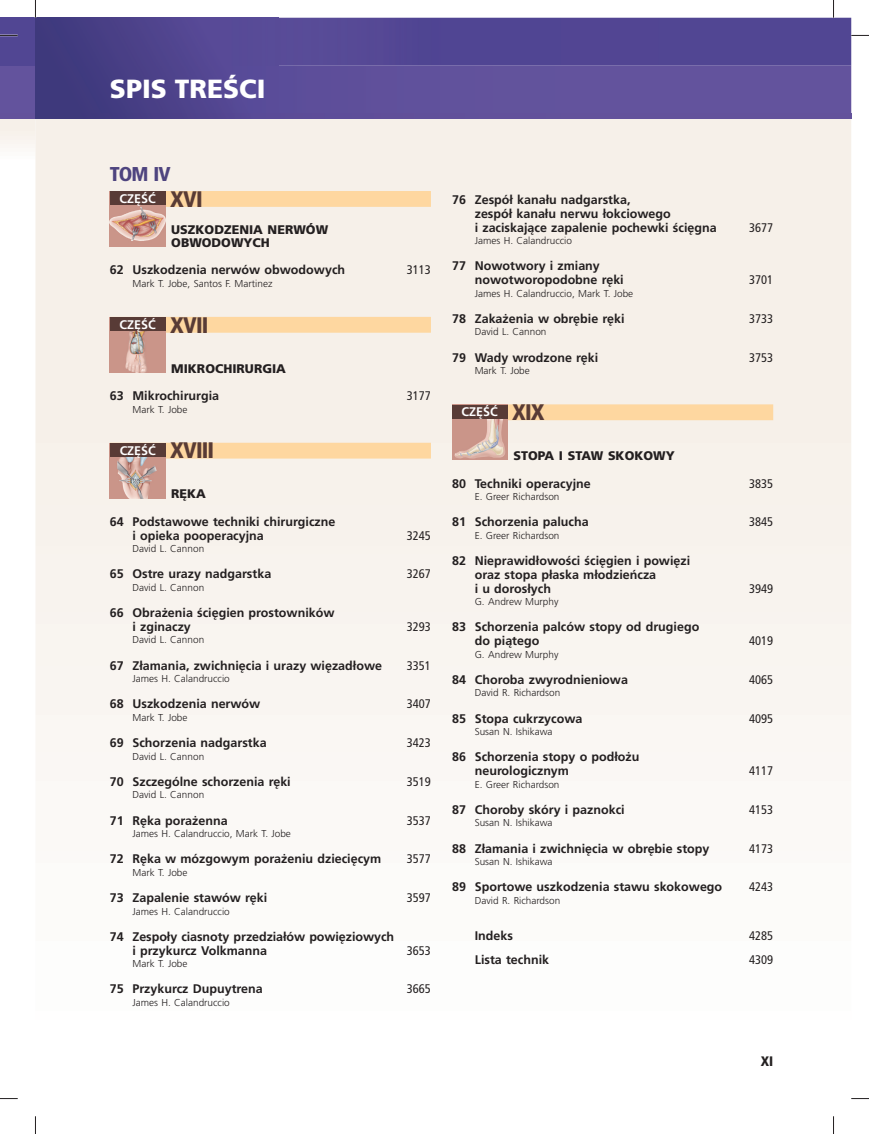
<style>
.page{position:relative;width:869px;height:1134px;background:#fff}
.page>*{position:absolute;margin:0;border:0;box-sizing:border-box;transform-origin:0 0}
.t1{font:900 26.25px "Frutiger LT Com";color:#fff}
.t2{font:900 condensed 22.5px "Frutiger LT Com";letter-spacing:-.04em;color:#583b36}
.t3{font:900 condensed 20px "Frutiger LT Com";color:#4e447f}
.t4{font:900 condensed 13.75px "Frutiger LT Com";color:#231f20}
.t5{font:700 12.5px/13.8px "Frutiger LT Com";color:#231f20}
.t6{font:condensed 12.5px "Frutiger LT Com";color:#231f20}
.t7{font:900 12.5px/12.5px "Frutiger LT Com";color:#231f20}
.t8{font:700 12.5px "Frutiger LT Com";color:#fff}
.t9{font:300 10px "Frutiger LT Com";color:#231f20}
</style>
<div class="page">
<svg style="left:0;top:65px;width:35px;height:83px"></svg>
<img style="left:0;top:113px;width:35px;height:6px">
<div style="left:0;top:18px;width:850px;height:47px;background:#514693"></div>
<div style="left:35px;top:119px;width:815px;height:662px;background:#f7f2eb"></div>
<div style="left:110px;top:191px;width:321px;height:16px;background:#fed7a0"></div>
<div style="left:110px;top:317px;width:321px;height:16px;background:#fed7a0"></div>
<div style="left:110px;top:443px;width:321px;height:16px;background:#fed7a0"></div>
<img style="left:110px;top:205px;width:55px;height:41px">
<div style="left:110px;top:191px;width:55px;height:14px;background:#583b36"></div>
<img style="left:110px;top:331px;width:55px;height:41px">
<div style="left:110px;top:317px;width:55px;height:14px;background:#583b36"></div>
<img style="left:110px;top:457px;width:55px;height:41px">
<div style="left:110px;top:443px;width:55px;height:14px;background:#583b36"></div>
<div style="left:452px;top:404px;width:320px;height:16px;background:#fed7a0"></div>
<img style="left:452px;top:419px;width:55px;height:41px">
<div style="left:452px;top:405px;width:55px;height:14px;background:#583b36"></div>
<div style="left:278px;top:65px;width:572px;height:48px;background:#63539d"></div>
<div style="left:278px;top:113px;width:572px;height:6px;background:#63529b"></div>
<img style="left:35px;top:18px;width:243px;height:101px">
<svg style="left:0;top:35px;width:18px;height:1px"></svg>
<svg style="left:850px;top:35px;width:18px;height:1px"></svg>
<svg style="left:0;top:1098px;width:18px;height:1px"></svg>
<svg style="left:851px;top:1098px;width:17px;height:1px"></svg>
<svg style="left:35px;top:0;width:1px;height:18px"></svg>
<svg style="left:35px;top:1116px;width:1px;height:18px"></svg>
<h1 class="t1" style="left:110px;top:78px;width:157px">SPIS TREŚCI</h1>
<h3 class="t3" style="left:110px;top:166px;width:62px">TOM IV</h3>
<h2 class="t2" style="left:170px;top:190px;width:34px">XVI</h2>
<p class="t7" style="left:171px;top:225px;width:158px">USZKODZENIA NERWÓW<br>OBWODOWYCH</p>
<p class="t5" style="left:110px;top:264px;width:237px">62 Uszkodzenia nerwów obwodowych</p>
<p class="t6" style="left:407px;top:265px;width:25px">3113</p>
<p class="t9" style="left:132px;top:279px;width:141px">Mark T. Jobe, Santos F. Martinez</p>
<h2 class="t2" style="left:170px;top:316px;width:40px">XVII</h2>
<p class="t7" style="left:171px;top:363px;width:116px">MIKROCHIRURGIA</p>
<p class="t5" style="left:110px;top:390px;width:111px">63 Mikrochirurgia</p>
<p class="t6" style="left:407px;top:391px;width:25px">3177</p>
<p class="t9" style="left:132px;top:405px;width:57px">Mark T. Jobe</p>
<h2 class="t2" style="left:170px;top:441px;width:46px">XVIII</h2>
<p class="t7" style="left:171px;top:489px;width:36px">RĘKA</p>
<p class="t5" style="left:132px;top:516px;width:204px;text-indent:-22px">64 Podstawowe techniki chirurgiczne i opieka pooperacyjna</p>
<p class="t8" style="left:119px;top:193px;width:38px">CZĘŚĆ</p>
<p class="t8" style="left:119px;top:320px;width:38px">CZĘŚĆ</p>
<p class="t8" style="left:120px;top:445px;width:38px">CZĘŚĆ</p>
<p class="t6" style="left:407px;top:530px;width:25px">3245</p>
<p class="t9" style="left:132px;top:545px;width:73px">David L. Cannon</p>
<p class="t5" style="left:110px;top:568px;width:163px">65 Ostre urazy nadgarstka</p>
<p class="t6" style="left:407px;top:569px;width:25px">3267</p>
<p class="t9" style="left:132px;top:583px;width:73px">David L. Cannon</p>
<p class="t5" style="left:132px;top:607px;width:203px;text-indent:-22px">66 Obrażenia ścięgien prostowników i zginaczy</p>
<p class="t6" style="left:407px;top:621px;width:25px">3293</p>
<p class="t9" style="left:132px;top:636px;width:73px">David L. Cannon</p>
<p class="t5" style="left:110px;top:659px;width:273px">67 Złamania, zwichnięcia i urazy więzadłowe</p>
<p class="t6" style="left:407px;top:660px;width:25px">3351</p>
<p class="t9" style="left:132px;top:675px;width:99px">James H. Calandruccio</p>
<p class="t5" style="left:110px;top:698px;width:152px">68 Uszkodzenia nerwów</p>
<p class="t6" style="left:407px;top:699px;width:25px">3407</p>
<p class="t9" style="left:132px;top:713px;width:57px">Mark T. Jobe</p>
<p class="t5" style="left:110px;top:737px;width:158px">69 Schorzenia nadgarstka</p>
<p class="t6" style="left:407px;top:738px;width:25px">3423</p>
<p class="t9" style="left:132px;top:752px;width:73px">David L. Cannon</p>
<p class="t5" style="left:110px;top:776px;width:182px">70 Szczególne schorzenia ręki</p>
<p class="t6" style="left:407px;top:776px;width:25px">3519</p>
<p class="t9" style="left:132px;top:791px;width:73px">David L. Cannon</p>
<p class="t5" style="left:110px;top:814px;width:119px">71 Ręka porażenna</p>
<p class="t6" style="left:407px;top:815px;width:25px">3537</p>
<p class="t9" style="left:132px;top:830px;width:160px">James H. Calandruccio, Mark T. Jobe</p>
<p class="t5" style="left:110px;top:853px;width:273px">72 Ręka w mózgowym porażeniu dziecięcym</p>
<p class="t6" style="left:407px;top:854px;width:25px">3577</p>
<p class="t9" style="left:132px;top:868px;width:57px">Mark T. Jobe</p>
<p class="t5" style="left:110px;top:892px;width:159px">73 Zapalenie stawów ręki</p>
<p class="t6" style="left:407px;top:893px;width:25px">3597</p>
<p class="t9" style="left:132px;top:907px;width:99px">James H. Calandruccio</p>
<p class="t5" style="left:132px;top:931px;width:263px;text-indent:-22px">74 Zespoły ciasnoty przedziałów powięziowych i przykurcz Volkmanna</p>
<p class="t6" style="left:407px;top:945px;width:25px">3653</p>
<p class="t9" style="left:132px;top:960px;width:57px">Mark T. Jobe</p>
<p class="t5" style="left:110px;top:983px;width:154px">75 Przykurcz Dupuytrena</p>
<p class="t6" style="left:407px;top:984px;width:25px">3665</p>
<p class="t9" style="left:132px;top:998px;width:99px">James H. Calandruccio</p>
<p class="t5" style="left:474px;top:194px;width:243px;text-indent:-22px">76 Zespół kanału nadgarstka,<br>zespół kanału nerwu łokciowego<br>i zaciskające zapalenie pochewki ścięgna</p>
<p class="t9" style="left:474px;top:237px;width:99px">James H. Calandruccio</p>
<p class="t5" style="left:474px;top:260px;width:150px;text-indent:-22px">77 Nowotwory i zmiany nowotworopodobne ręki</p>
<p class="t6" style="left:748px;top:222px;width:26px">3677</p>
<p class="t6" style="left:748px;top:275px;width:26px">3701</p>
<p class="t9" style="left:474px;top:289px;width:160px">James H. Calandruccio, Mark T. Jobe</p>
<p class="t5" style="left:452px;top:313px;width:174px">78 Zakażenia w obrębie ręki</p>
<p class="t6" style="left:748px;top:313px;width:26px">3733</p>
<p class="t9" style="left:474px;top:328px;width:73px">David L. Cannon</p>
<p class="t5" style="left:452px;top:351px;width:147px">79 Wady wrodzone ręki</p>
<p class="t6" style="left:748px;top:352px;width:26px">3753</p>
<p class="t9" style="left:474px;top:367px;width:57px">Mark T. Jobe</p>
<h2 class="t2" style="left:512px;top:403px;width:34px">XIX</h2>
<p class="t7" style="left:513px;top:450px;width:163px">STOPA I STAW SKOKOWY</p>
<p class="t5" style="left:452px;top:477px;width:140px">80 Techniki operacyjne</p>
<p class="t6" style="left:748px;top:478px;width:26px">3835</p>
<p class="t9" style="left:474px;top:492px;width:86px">E. Greer Richardson</p>
<p class="t5" style="left:452px;top:516px;width:138px">81 Schorzenia palucha</p>
<p class="t6" style="left:748px;top:517px;width:26px">3845</p>
<p class="t9" style="left:474px;top:531px;width:86px">E. Greer Richardson</p>
<p class="t5" style="left:474px;top:555px;width:217px;text-indent:-22px">82 Nieprawidłowości ścięgien i powięzi oraz stopa płaska młodzieńcza<br>i u dorosłych</p>
<p class="t8" style="left:461px;top:407px;width:38px">CZĘŚĆ</p>
<p class="t6" style="left:748px;top:583px;width:26px">3949</p>
<p class="t9" style="left:474px;top:597px;width:85px">G. Andrew Murphy</p>
<p class="t5" style="left:474px;top:621px;width:226px;text-indent:-22px">83 Schorzenia palców stopy od drugiego do piątego</p>
<p class="t6" style="left:748px;top:636px;width:26px">4019</p>
<p class="t9" style="left:474px;top:650px;width:85px">G. Andrew Murphy</p>
<p class="t5" style="left:452px;top:674px;width:177px">84 Choroba zwyrodnieniowa</p>
<p class="t6" style="left:748px;top:674px;width:26px">4065</p>
<p class="t9" style="left:474px;top:689px;width:87px">David R. Richardson</p>
<p class="t5" style="left:452px;top:712px;width:132px">85 Stopa cukrzycowa</p>
<p class="t6" style="left:748px;top:713px;width:26px">4095</p>
<p class="t9" style="left:474px;top:727px;width:79px">Susan N. Ishikawa</p>
<p class="t5" style="left:474px;top:751px;width:166px;text-indent:-22px">86 Schorzenia stopy o podłożu neurologicznym</p>
<p class="t6" style="left:748px;top:766px;width:26px">4117</p>
<p class="t9" style="left:474px;top:780px;width:86px">E. Greer Richardson</p>
<p class="t5" style="left:452px;top:804px;width:174px">87 Choroby skóry i paznokci</p>
<p class="t6" style="left:748px;top:804px;width:26px">4153</p>
<p class="t9" style="left:474px;top:819px;width:79px">Susan N. Ishikawa</p>
<p class="t5" style="left:452px;top:842px;width:259px">88 Złamania i zwichnięcia w obrębie stopy</p>
<p class="t6" style="left:748px;top:843px;width:26px">4173</p>
<p class="t9" style="left:474px;top:857px;width:79px">Susan N. Ishikawa</p>
<p class="t5" style="left:452px;top:881px;width:271px">89 Sportowe uszkodzenia stawu skokowego</p>
<p class="t6" style="left:748px;top:882px;width:26px">4243</p>
<p class="t9" style="left:474px;top:896px;width:87px">David R. Richardson</p>
<p class="t5" style="left:474px;top:930px;width:40px">Indeks</p>
<p class="t6" style="left:748px;top:931px;width:26px">4285</p>
<p class="t5" style="left:474px;top:954px;width:76px">Lista technik</p>
<p class="t6" style="left:748px;top:954px;width:26px">4309</p>
<p class="t4" style="left:760px;top:1056px;width:14px">XI</p>
</div>
